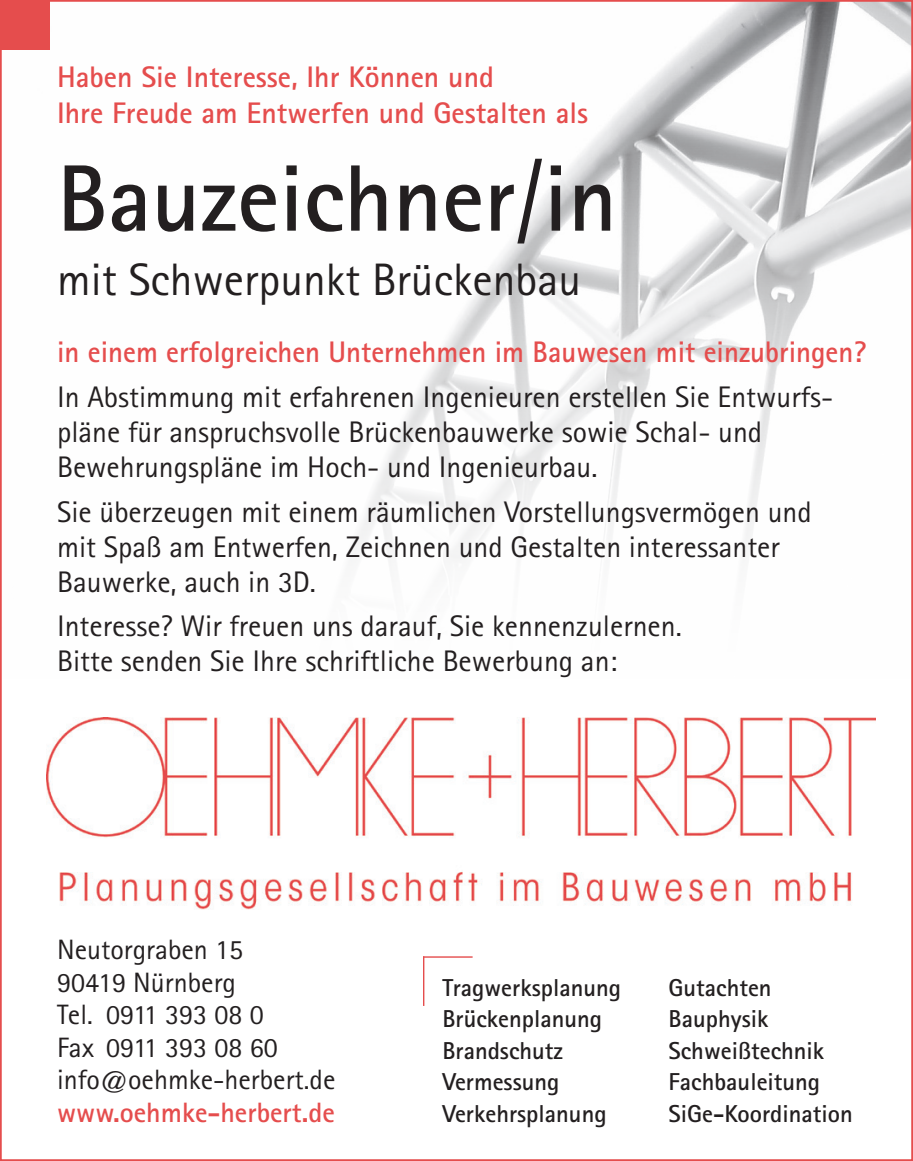
<style>
.page{position:relative;width:913px;height:1161px;background:#fff}
.page>*{position:absolute;margin:0;border:0;box-sizing:border-box;transform-origin:0 0}
.t1{font:700 94.5px "Rotis Sans Serif";color:#231f20}
.t2{font:45.5px "Rotis Sans Serif";color:#231f20}
.t3{font:29.75px/35px "Rotis Sans Serif";color:#231f20}
.t4{font:700 29.75px/36.8px "Rotis Sans Serif";color:#e54d4d}
.t5{font:28px/32.6px "Rotis Sans Serif";color:#231f20}
.t6{font:700 28px "Rotis Sans Serif";color:#e54d4d}
.t7{font:700 24.5px/31.5px "Rotis Sans Serif";color:#231f20}
.s1{font-weight:400}
</style>
<div class="page">
<img style="left:355px;top:3px;width:555px;height:556px">
<img style="left:46px;top:717px;width:830px;height:193px">
<div style="left:0;top:0;width:50px;height:50px;background:#e54d4d"></div>
<hr style="left:423px;top:956px;width:49px;height:2px;background:#e54d4d">
<hr style="left:423px;top:956px;width:1px;height:50px;background:#e54d4d">
<p class="t4" style="left:57px;top:58px;width:532px">Haben Sie Interesse, Ihr Können und<br>Ihre Freude am Entwerfen und Gestalten als</p>
<h1 class="t1" style="left:57px;top:139px;width:562px">Bauzeichner<span class="s1">/</span>in</h1>
<h2 class="t2" style="left:57px;top:253px;width:525px">mit Schwerpunkt Brückenbau</h2>
<p class="t4" style="left:57px;top:333px;width:810px">in einem erfolgreichen Unternehmen im Bauwesen mit einzubringen?</p>
<p class="t3" style="left:57px;top:379px;width:778px">In Abstimmung mit erfahrenen Ingenieuren erstellen Sie Entwurfs&shy;pläne für anspruchsvolle Brückenbauwerke sowie Schal- und<br>Bewehrungspläne im Hoch- und Ingenieurbau.</p>
<p class="t3" style="left:57px;top:494px;width:756px">Sie überzeugen mit einem räumlichen Vorstellungsvermögen und mit Spaß am Entwerfen, Zeichnen und Gestalten interessanter<br>Bauwerke, auch in 3D.</p>
<p class="t3" style="left:57px;top:609px;width:626px">Interesse? Wir freuen uns darauf, Sie kennenzulernen.<br>Bitte senden Sie Ihre schriftliche Bewerbung an:</p>
<p class="t5" style="left:57px;top:933px;width:280px">Neutorgraben 15<br>90419 Nürnberg<br>Tel. 0911 393 08 0<br>Fax 0911 393 08 60 info@oehmke-herbert.de</p>
<p class="t6" style="left:57px;top:1095px;width:279px">www.oehmke-herbert.de</p>
<p class="t7" style="left:442px;top:971px;width:180px">Tragwerksplanung<br>Brückenplanung<br>Brandschutz<br>Vermessung<br>Verkehrsplanung</p>
<p class="t7" style="left:668px;top:971px;width:186px">Gutachten<br>Bauphysik<br>Schweißtechnik<br>Fachbauleitung<br>SiGe-Koordination</p>
</div>
